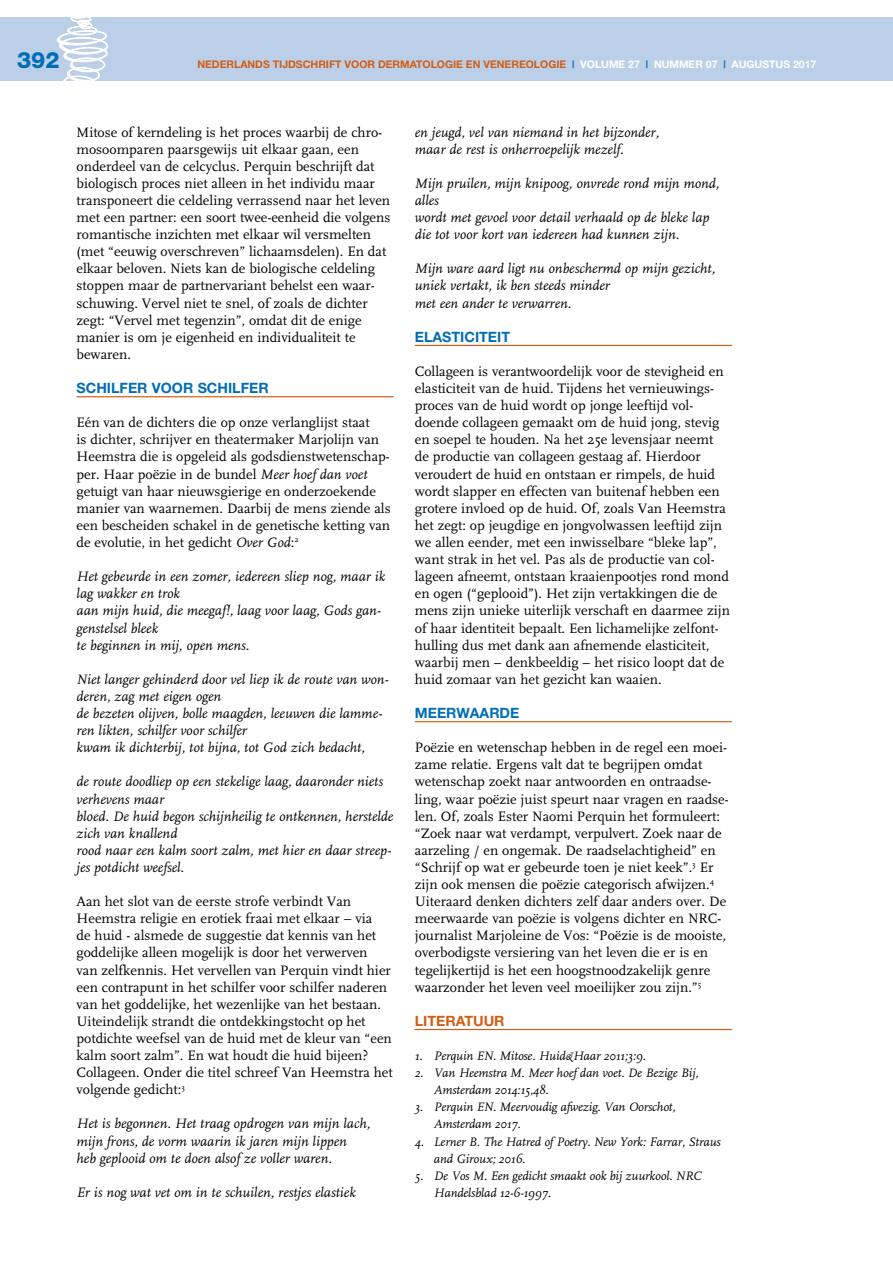
<style>
.page{position:relative;width:893px;height:1263px;background:#fff}
.page>*{position:absolute;margin:0;border:0;box-sizing:border-box;transform-origin:0 0}
.t1{font:800 22.5px "Helvetica Neue";color:#006eb6}
.t2{font:14.25px/17.1px "FF Scala";color:#000}
.t3{font:italic 14.25px/17.1px "FF Scala";color:#000}
.t4{font:700 14.25px "Helvetica Neue";color:#006eb6}
.t5{font:700 14.25px "Helvetica Neue";color:#d25e16}
.t6{font:italic 12.75px/17.1px "FF Scala";letter-spacing:-.01em;color:#000}
.t7{font:700 10.5px "Helvetica Neue";color:#d25e16}
.t8{font:700 10.5px "Helvetica Neue";color:#fff}
.s1{color:#006eb6}
.s2{color:#fff}
.s3{font-style:italic}
</style>
<div class="page">
<div style="left:0;top:17px;width:893px;height:64px;background:#bccfe9"></div>
<svg style="left:57px;top:17px;width:51px;height:64px"></svg>
<hr style="left:415px;top:345px;width:317px;height:1px;background:#d25e16">
<hr style="left:415px;top:721px;width:317px;height:1px;background:#d25e16">
<hr style="left:415px;top:1029px;width:317px;height:1px;background:#d25e16">
<hr style="left:77px;top:396px;width:317px;height:1px;background:#d25e16">
<h1 class="t1" style="left:17px;top:47px;width:44px">392</h1>
<p class="t7" style="left:197px;top:58px;width:543px">NEDERLANDS TIJDSCHRIFT VOOR DERMATOLOGIE EN VENEREOLOGIE <span class="s1">|</span> <span class="s2">VOLUME 27</span> <span class="s1">|</span> <span class="s2">NUMMER 07</span> <span class="s1">|</span> <span class="s2">AUGUSTUS</span></p>
<p class="t8" style="left:793px;top:58px;width:25px">2017</p>
<p class="t2" style="left:77px;top:124px;width:315px">Mitose of kerndeling is het proces waarbij de chro&shy;mosoomparen paarsgewijs uit elkaar gaan, een onderdeel van de celcyclus. Perquin beschrijft dat biologisch proces niet alleen in het individu maar transponeert die celdeling verrassend naar het leven met een partner: een soort twee-eenheid die volgens romantische inzichten met elkaar wil versmelten (met “eeuwig overschreven” lichaamsdelen). En dat elkaar beloven. Niets kan de biologische celdeling stoppen maar de partnervariant behelst een waar&shy;schuwing. Vervel niet te snel, of zoals de dichter zegt: “Vervel met tegenzin”, omdat dit de enige manier is om je eigenheid en individualiteit te bewaren.</p>
<p class="t4" style="left:77px;top:379px;width:194px">SCHILFER VOOR SCHILFER</p>
<p class="t2" style="left:77px;top:414px;width:316px">Eén van de dichters die op onze verlanglijst staat<br>is dichter, schrijver en theatermaker Marjolijn van Heemstra die is opgeleid als godsdienstwetenschap&shy;per. Haar poëzie in de bundel <span class="s3">Meer hoef dan voet </span>getuigt van haar nieuwsgierige en onderzoekende manier van waarnemen. Daarbij de mens ziende als een bescheiden schakel in de genetische ketting van de evolutie, in het gedicht <span class="s3">Over God</span>:<sup>2</sup></p>
<p class="t3" style="left:77px;top:568px;width:310px">Het gebeurde in een zomer, iedereen sliep nog, maar ik lag wakker en trok<br>aan mijn huid, die meegaf!, laag voor laag, Gods gan&shy;genstelsel bleek<br>te beginnen in mij, open mens.</p>
<p class="t3" style="left:77px;top:671px;width:313px">Niet langer gehinderd door vel liep ik de route van won&shy;deren, zag met eigen ogen<br>de bezeten olijven, bolle maagden, leeuwen die lamme&shy;ren likten, schilfer voor schilfer<br>kwam ik dichterbij, tot bijna, tot God zich bedacht,</p>
<p class="t3" style="left:77px;top:774px;width:318px">de route doodliep op een stekelige laag, daaronder niets verhevens maar<br>bloed. De huid begon schijnheilig te ontkennen, herstelde zich van knallend<br>rood naar een kalm soort zalm, met hier en daar streep&shy;jes potdicht weefsel.</p>
<p class="t2" style="left:77px;top:893px;width:318px">Aan het slot van de eerste strofe verbindt Van Heemstra religie en erotiek fraai met elkaar – via<br>de huid - alsmede de suggestie dat kennis van het goddelijke alleen mogelijk is door het verwerven<br>van zelfkennis. Het vervellen van Perquin vindt hier een contrapunt in het schilfer voor schilfer naderen van het goddelijke, het wezenlijke van het bestaan.<br>Uiteindelijk strandt die ontdekkingstocht op het potdichte weefsel van de huid met de kleur van “een kalm soort zalm”. En wat houdt die huid bijeen?<br>Collageen. Onder die titel schreef Van Heemstra het volgende gedicht:<sup>3</sup></p>
<p class="t3" style="left:77px;top:1116px;width:295px">Het is begonnen. Het traag opdrogen van mijn lach, mijn frons, de vorm waarin ik jaren mijn lippen<br>heb geplooid om te doen alsof ze voller waren.</p>
<p class="t3" style="left:77px;top:1184px;width:281px">Er is nog wat vet om in te schuilen, restjes elastiek</p>
<p class="t3" style="left:415px;top:124px;width:246px">en jeugd, vel van niemand in het bijzonder, maar de rest is onherroepelijk mezelf.</p>
<p class="t3" style="left:415px;top:175px;width:306px">Mijn pruilen, mijn knipoog, onvrede rond mijn mond, alles<br>wordt met gevoel voor detail verhaald op de bleke lap die tot voor kort van iedereen had kunnen zijn.</p>
<p class="t3" style="left:415px;top:261px;width:302px">Mijn ware aard ligt nu onbeschermd op mijn gezicht, uniek vertakt, ik ben steeds minder<br>met een ander te verwarren.</p>
<p class="t4" style="left:415px;top:328px;width:97px">ELASTICITEIT</p>
<p class="t2" style="left:415px;top:363px;width:317px">Collageen is verantwoordelijk voor de stevigheid en elasticiteit van de huid. Tijdens het vernieuwings&shy;proces van de huid wordt op jonge leeftijd vol&shy;doende collageen gemaakt om de huid jong, stevig en soepel te houden. Na het 25e levensjaar neemt de productie van collageen gestaag af. Hierdoor veroudert de huid en ontstaan er rimpels, de huid wordt slapper en effecten van buitenaf hebben een grotere invloed op de huid. Of, zoals Van Heemstra het zegt: op jeugdige en jongvolwassen leeftijd zijn we allen eender, met een inwisselbare “bleke lap”, want strak in het vel. Pas als de productie van col&shy;lageen afneemt, ontstaan kraaienpootjes rond mond en ogen (“geplooid”). Het zijn vertakkingen die de mens zijn unieke uiterlijk verschaft en daarmee zijn of haar identiteit bepaalt. Een lichamelijke zelfont&shy;hulling dus met dank aan afnemende elasticiteit, waarbij men – denkbeeldig – het risico loopt dat de huid zomaar van het gezicht kan waaien.</p>
<p class="t4" style="left:415px;top:704px;width:106px">MEERWAARDE</p>
<p class="t2" style="left:415px;top:739px;width:315px">Poëzie en wetenschap hebben in de regel een moei&shy;zame relatie. Ergens valt dat te begrijpen omdat wetenschap zoekt naar antwoorden en ontraadse&shy;ling, waar poëzie juist speurt naar vragen en raadse&shy;len. Of, zoals Ester Naomi Perquin het formuleert: “Zoek naar wat verdampt, verpulvert. Zoek naar de aarzeling / en ongemak. De raadselachtigheid” en “Schrijf op wat er gebeurde toen je niet keek”.<sup>3</sup> Er zijn ook mensen die poëzie categorisch afwijzen.<sup>4<br></sup>Uiteraard denken dichters zelf daar anders over. De meerwaarde van poëzie is volgens dichter en NRC&shy;journalist Marjoleine de Vos: “Poëzie is de mooiste, overbodigste versiering van het leven die er is en tegelijkertijd is het een hoogstnoodzakelijk genre waarzonder het leven veel moeilijker zou zijn.”<sup>5</sup></p>
<p class="t5" style="left:415px;top:1012px;width:19px">LITERATUUR</p>
<p class="t6" style="left:415px;top:1048px;width:233px">1. Perquin EN. Mitose. Huid&amp;Haar 2011;3:9.</p>
<p class="t6" style="left:434px;top:1065px;width:266px;text-indent:-19px">2. Van Heemstra M. Meer hoef dan voet. De Bezige Bij,<br>Amsterdam 2014:15,48.</p>
<p class="t6" style="left:434px;top:1099px;width:243px;text-indent:-19px">3. Perquin EN. Meervoudig afwezig. Van Oorschot,<br>Amsterdam 2017.</p>
<p class="t6" style="left:434px;top:1133px;width:288px;text-indent:-19px">4. Lerner B. The Hatred of Poetry. New York: Farrar, Straus and Giroux; 2016.</p>
<p class="t6" style="left:434px;top:1167px;width:269px;text-indent:-19px">5. De Vos M. Een gedicht smaakt ook bij zuurkool. NRC<br>Handelsblad 12-6-1997.</p>
</div>
